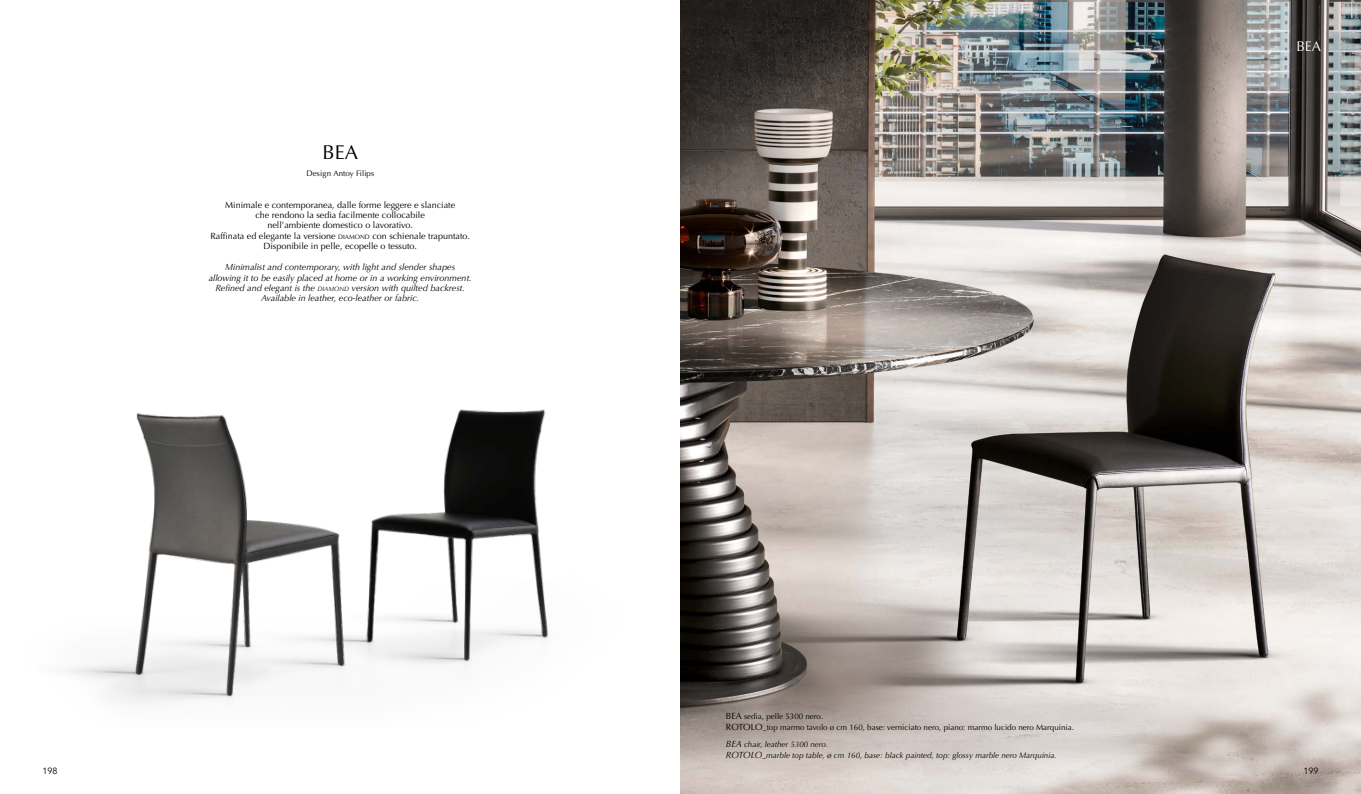
<style>
.page{position:relative;width:1361px;height:794px;background:#fff}
.page>*{position:absolute;margin:0;border:0;box-sizing:border-box;transform-origin:0 0}
.t1{font:20px "Optima";color:#000}
.t2{font:14px "Optima";color:#fff}
.t3{font:9px/10.4px "Optima";color:#000;text-align:center}
.t4{font:italic 9px/10.3px "Optima";color:#000;text-align:center}
.t5{font:9px "Avenir";color:#000}
.t6{font:8px/10.8px "Optima";color:#000}
.t7{font:italic 8px/10.8px "Optima";color:#000}
.s1{font-size:6.3px}
.s2{font-size:9px}
</style>
<div class="page">
<img style="left:96px;top:409px;width:453px;height:295px">
<img style="left:680px;top:0;width:681px;height:794px">
<h1 class="t1" style="left:322px;top:141px;width:37px">BEA</h1>
<p class="t6" style="left:306px;top:168px;width:69px">Design Antoy Filips</p>
<p class="t3" style="left:210px;top:199px;width:261px">Minimale e contemporanea, dalle forme leggere e slanciate<br>che rendono la sedia facilmente collocabile<br>nell’ambiente domestico o lavorativo.<br>Raffinata ed elegante la versione <span class="s1">DIAMOND</span> con schienale trapuntato.<br>Disponibile in pelle, ecopelle o tessuto.</p>
<p class="t4" style="left:209px;top:262px;width:265px">Minimalist and contemporary, with light and slender shapes allowing it to be easily placed at home or in a working environment.<br>Refined and elegant is the <span class="s1">DIAMOND</span> version with quilted backrest.<br>Available in leather, eco-leather or fabric.</p>
<h2 class="t2" style="left:1296px;top:38px;width:26px">BEA</h2>
<p class="t6" style="left:726px;top:711px;width:350px"><span class="s2">BEA</span> sedia, pelle 5300 nero.<br><span class="s2">ROTOLO</span>_top marmo tavolo ø cm 160, base: verniciato nero, piano: marmo lucido nero Marquinia.</p>
<p class="t7" style="left:726px;top:739px;width:332px"><span class="s2">BEA</span> chair, leather 5300 nero.<br><span class="s2">ROTOLO</span>_marble top table, ø cm 160, base: black painted, top: glossy marble nero Marquinia.</p>
<p class="t5" style="left:43px;top:765px;width:17px">198</p>
<p class="t5" style="left:1303px;top:765px;width:17px">199</p>
</div>
